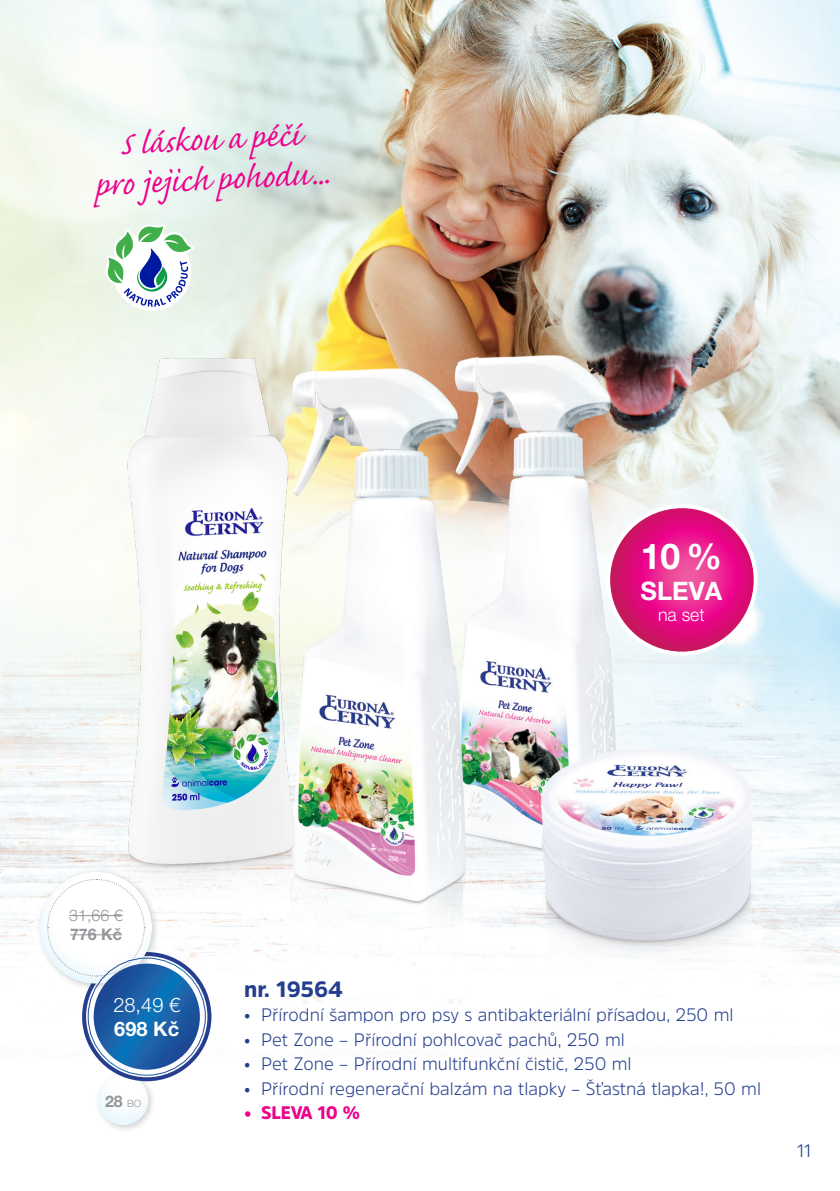
<style>
.page{position:relative;width:840px;height:1191px;background:#fff}
.page>*{position:absolute;margin:0;border:0;box-sizing:border-box;transform-origin:0 0}
.t1{font:40px/40px "Caflisch Script Web Pro";color:#ed028c;text-align:center}
.t2{font:700 35.6px "Helvetica Neue LT Pro";color:#fff}
.t3{font:700 25.4px "Helvetica Neue LT Pro";color:#fff}
.t4{font:900 22px "Amsi Pro";color:#253f8e}
.t5{font:300 20px "Helvetica Neue LT Pro";color:#fff}
.t6{font:700 20px "Helvetica Neue LT Pro";color:#fff}
.t7{font:300 18px "Amsi Pro";color:#253f8e}
.t8{font:900 18px "Amsi Pro";letter-spacing:-.01em;color:#ed028c}
.t9{font:300 17.8px "Helvetica Neue LT Pro";color:#fff}
.t10{font:700 16px "Helvetica Neue LT Pro";color:#939598}
.t11{font:300 16px "Helvetica Neue LT Pro";color:#939598}
.s1{font-weight:300;font-size:10px}
</style>
<div class="page">
<img style="left:0;top:0;width:839px;height:1081px">
<div style="left:94px;top:1070px;width:62px;height:63px;background:#231f20;opacity:.2"></div>
<div style="left:97px;top:1072px;width:54px;height:54px;background:#00aeef;opacity:.1"></div>
<div style="left:82px;top:952px;width:129px;height:129px;border:4px solid #253f8e;border-radius:50%"></div>
<div style="left:36px;top:867px;width:124px;height:125px;background:#231f20;opacity:.2"></div>
<div style="left:38px;top:868px;width:116px;height:116px;background:#00aeef;opacity:.1"></div>
<svg style="left:94px;top:963px;width:106px;height:106px;background:#1960a7"></svg>
<svg style="left:47px;top:878px;width:98px;height:99px"></svg>
<hr style="left:70px;top:934px;width:52px;height:1px;background:#939598">
<img style="left:62px;top:326px;width:166px;height:593px">
<img style="left:361px;top:292px;width:346px;height:400px">
<img style="left:228px;top:301px;width:297px;height:666px">
<img style="left:471px;top:692px;width:333px;height:300px">
<svg style="left:100px;top:218px;width:101px;height:89px"></svg>
<svg style="left:607px;top:506px;width:148px;height:147px;background:#e22186"></svg>
<div style="left:605px;top:504px;width:152px;height:151px;border:4px solid #fff;border-radius:50%"></div>
<p class="t1" style="left:92px;top:127px;width:236px;rotate:-3deg">S láskou a péčí<br>pro jejich pohodu...</p>
<p class="t2" style="left:640px;top:534px;width:83px">10%</p>
<p class="t3" style="left:640px;top:575px;width:83px">SLEVA</p>
<p class="t9" style="left:657px;top:604px;width:48px">na set</p>
<p class="t11" style="left:69px;top:905px;width:55px">31,66 €</p>
<p class="t10" style="left:70px;top:924px;width:53px">776 Kč</p>
<p class="t5" style="left:113px;top:992px;width:68px">28,49 €</p>
<p class="t6" style="left:114px;top:1016px;width:66px">698 Kč</p>
<p class="t10" style="left:105px;top:1091px;width:38px">28 <span class="s1">BO</span></p>
<p class="t4" style="left:244px;top:973px;width:100px">nr. 19564</p>
<p class="t7" style="left:244px;top:1002px;width:490px">• Přírodní šampon pro psy s antibakteriální přísadou, 250 ml</p>
<p class="t7" style="left:244px;top:1026px;width:382px">• Pet Zone – Přírodní pohlcovač pachů, 250 ml</p>
<p class="t7" style="left:244px;top:1051px;width:389px">• Pet Zone – Přírodní multifunkční čistič, 250 ml</p>
<p class="t7" style="left:244px;top:1075px;width:518px">• Přírodní regenerační balzám na tlapky – Šťastná tlapka!, 50 ml</p>
<p class="t8" style="left:244px;top:1100px;width:117px">• SLEVA 10 %</p>
<p class="t7" style="left:796px;top:1138px;width:17px">11</p>
</div>
